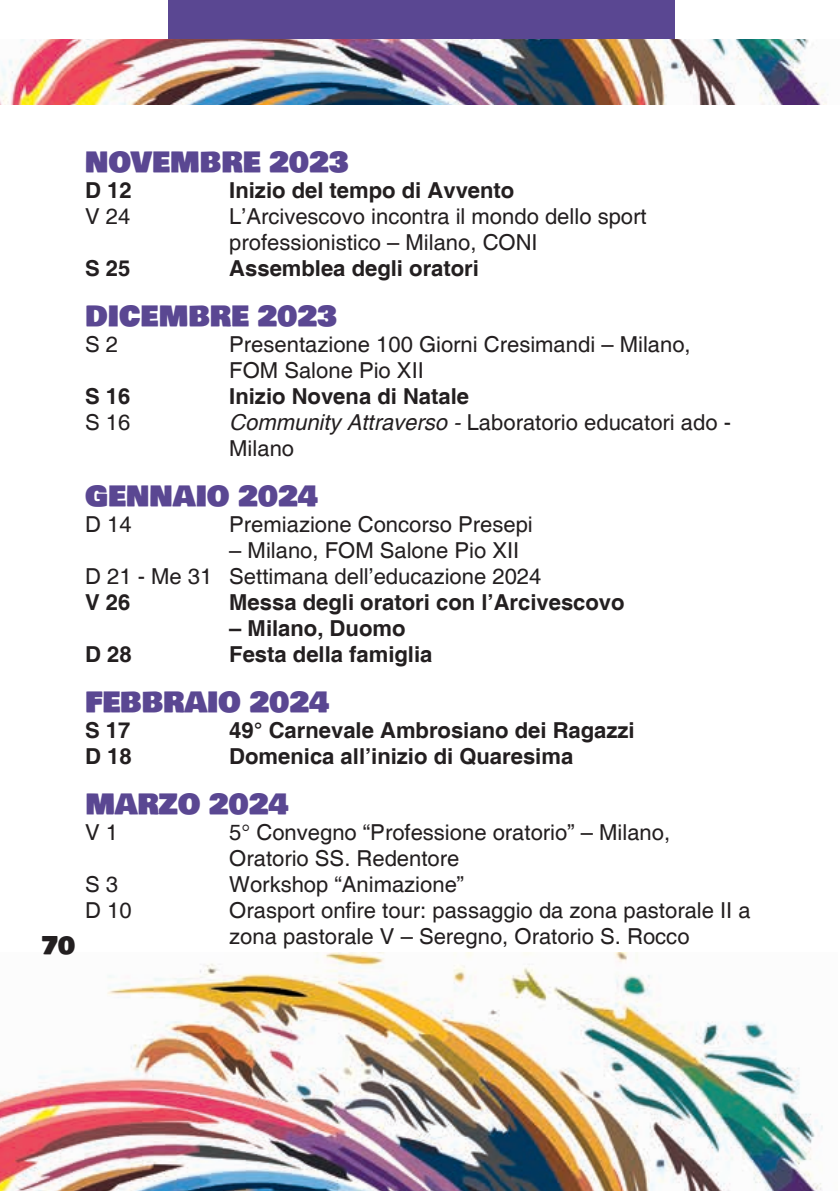
<style>
.page{position:relative;width:840px;height:1191px;background:#fff}
.page>*{position:absolute;margin:0;border:0;box-sizing:border-box;transform-origin:0 0}
.t1{font:28px "Bowlby One SC";color:#5a4792}
.t2{font:24px "Bowlby One SC";color:#231f20}
.t3{font:22px/26px "Helvetica";color:#231f20}
.t4{font:700 22px "Helvetica";color:#231f20}
.s1{font-style:italic}
</style>
<div class="page">
<div style="left:168px;top:0;width:507px;height:61px;background:#5a4792"></div>
<img style="left:0;top:40px;width:827px;height:65px">
<img style="left:0;top:952px;width:823px;height:239px">
<p class="t2" style="left:42px;top:927px;width:35px">70</p>
<p class="t1" style="left:85px;top:141px;width:265px">NOVEMBRE 2023</p>
<p class="t4" style="left:85px;top:177px;width:48px">D 12</p>
<p class="t4" style="left:229px;top:177px;width:286px">Inizio del tempo di Avvento</p>
<p class="t3" style="left:85px;top:204px;width:47px">V 24</p>
<p class="t3" style="left:229px;top:204px;width:418px">L’Arcivescovo incontra il mondo dello sport professionistico – Milano, CONI</p>
<p class="t4" style="left:85px;top:255px;width:47px">S 25</p>
<p class="t4" style="left:229px;top:255px;width:251px">Assemblea degli oratori</p>
<p class="t1" style="left:85px;top:295px;width:253px">DICEMBRE 2023</p>
<p class="t3" style="left:85px;top:332px;width:35px">S 2</p>
<p class="t3" style="left:229px;top:332px;width:462px">Presentazione 100 Giorni Cresimandi – Milano,<br>FOM Salone Pio XII</p>
<p class="t4" style="left:85px;top:383px;width:47px">S 16</p>
<p class="t4" style="left:229px;top:383px;width:241px">Inizio Novena di Natale</p>
<p class="t3" style="left:85px;top:410px;width:47px">S 16</p>
<p class="t3" style="left:229px;top:410px;width:503px"><span class="s1">Community Attraverso -</span> Laboratorio educatori ado -<br>Milano</p>
<p class="t1" style="left:85px;top:475px;width:234px">GENNAIO 2024</p>
<p class="t3" style="left:85px;top:512px;width:48px">D 14</p>
<p class="t3" style="left:229px;top:512px;width:305px">Premiazione Concorso Presepi</p>
<p class="t3" style="left:85px;top:538px;width:457px;text-indent:144px">– Milano, FOM Salone Pio XII<br>D 21 - Me 31 Settimana dell’educazione 2024</p>
<p class="t4" style="left:85px;top:589px;width:47px">V 26</p>
<p class="t4" style="left:229px;top:589px;width:396px">Messa degli oratori con l’Arcivescovo</p>
<p class="t4" style="left:229px;top:615px;width:178px">– Milano, Duomo</p>
<p class="t4" style="left:85px;top:641px;width:48px">D 28</p>
<p class="t4" style="left:229px;top:641px;width:204px">Festa della famiglia</p>
<p class="t1" style="left:85px;top:681px;width:245px">FEBBRAIO 2024</p>
<p class="t4" style="left:85px;top:717px;width:47px">S 17</p>
<p class="t4" style="left:229px;top:717px;width:406px">49° Carnevale Ambrosiano dei Ragazzi</p>
<p class="t4" style="left:85px;top:743px;width:48px">D 18</p>
<p class="t4" style="left:229px;top:743px;width:345px">Domenica all’inizio di Quaresima</p>
<p class="t1" style="left:85px;top:783px;width:205px">MARZO 2024</p>
<p class="t3" style="left:85px;top:820px;width:35px">V 1</p>
<p class="t3" style="left:229px;top:820px;width:442px">5° Convegno “Professione oratorio” – Milano,<br>Oratorio SS. Redentore</p>
<p class="t3" style="left:85px;top:872px;width:35px">S 3</p>
<p class="t3" style="left:229px;top:872px;width:236px">Workshop “Animazione”</p>
<p class="t3" style="left:85px;top:898px;width:48px">D 10</p>
<p class="t3" style="left:229px;top:898px;width:522px">Orasport onfire tour: passaggio da zona pastorale II a zona pastorale V – Seregno, Oratorio S. Rocco</p>
</div>
